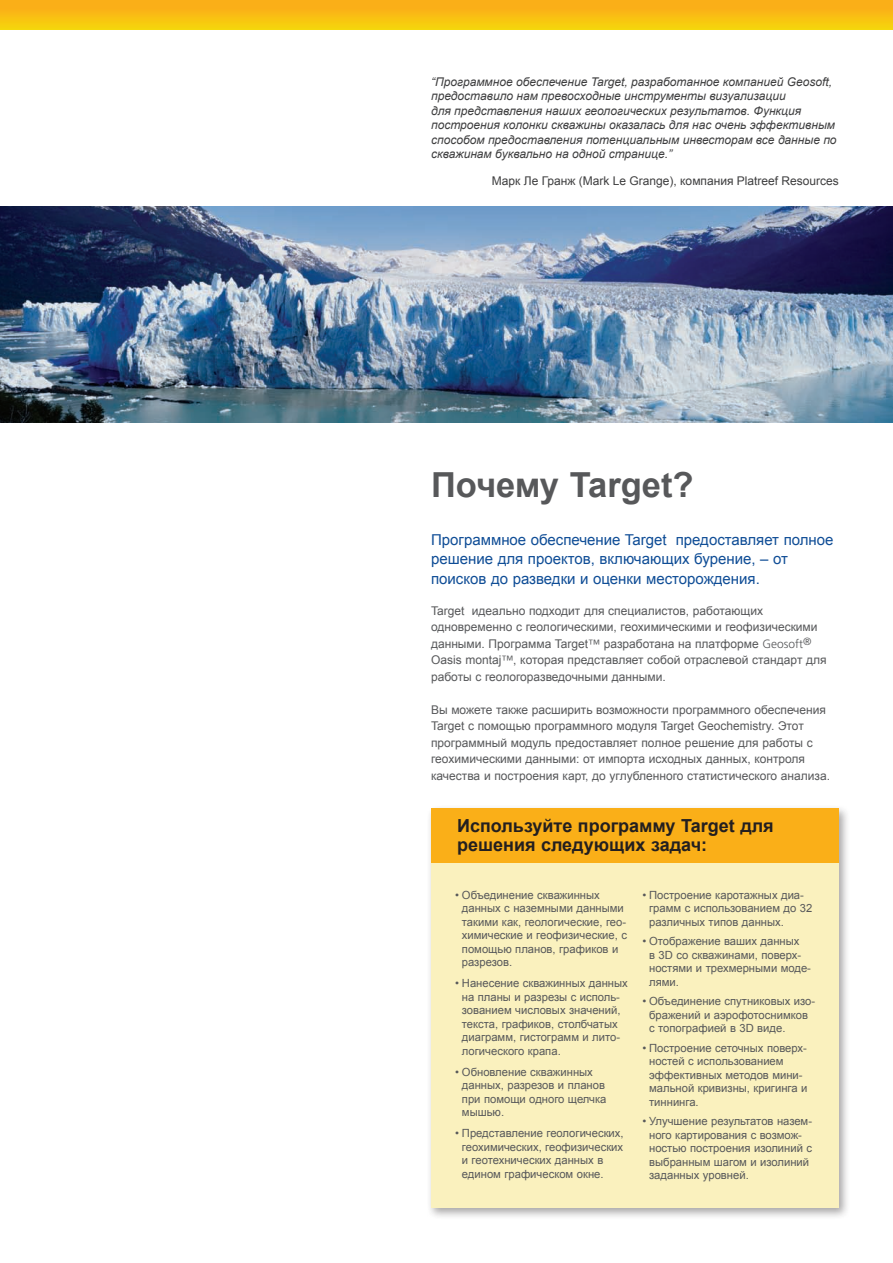
<style>
.page{position:relative;width:893px;height:1263px;background:#fff}
.page>*{position:absolute;margin:0;border:0;box-sizing:border-box;transform-origin:0 0}
.t1{font:700 34.5px "Arial";color:#57585a}
.t2{font:700 18px/18.6px "Arial";color:#231f20}
.t3{font:15px/19.5px "Arial";color:#0f4d96}
.t4{font:12px/16.5px "Arial";color:#57585a}
.t5{font:italic 12px/14.4px "Arial";color:#3e3e3f}
.t6{font:12px "Arial";color:#3e3e3f}
.t7{font:11.25px/13.5px "Arial";color:#57585a}
.s1{font-family:"Frutiger LT Std";font-weight:300}
</style>
<div class="page">
<div style="left:0;top:0;width:893px;height:30px;background:linear-gradient(to bottom,#fca61b,#f6d30c)"></div>
<div style="left:427px;top:804px;width:424px;height:416px;background:#231f20;opacity:.4"></div>
<div style="left:431px;top:809px;width:407px;height:399px;background:#faf1be"></div>
<div style="left:431px;top:808px;width:407px;height:54px;background:#faaf18"></div>
<img style="left:0;top:206px;width:893px;height:216px">
<p class="t5" style="left:431px;top:75px;width:407px">“Программное обеспечение Target, разработанное компанией Geosoft, предоставило нам превосходные инструменты визуализации<br>для представления наших геологических результатов. Функция построения колонки скважины оказалась для нас очень эффективным способом предоставления потенциальным инвесторам все данные по скважинам буквально на одной странице.”</p>
<p class="t6" style="left:492px;top:173px;width:349px">Марк Ле Гранж (Mark Le Grange), компания Platreef Resources</p>
<h1 class="t1" style="left:431px;top:462px;width:264px">Почему Target?</h1>
<h3 class="t3" style="left:431px;top:530px;width:404px">Программное обеспечение Target предоставляет полное решение для проектов, включающих бурение, – от поисков до разведки и оценки месторождения.</h3>
<p class="t4" style="left:431px;top:602px;width:397px">Target идеально подходит для специалистов, работающих одновременно с геологическими, геохимическими и геофизическими данными. Программа Target<span class="s1">™</span> разработана на платформе <span class="s1">Geosoft</span><sup>® </sup>Oasis montaj<span class="s1">™</span>, которая представляет собой отраслевой стандарт для работы с геологоразведочными данными.</p>
<p class="t4" style="left:431px;top:701px;width:400px">Вы можете также расширить возможности программного обеспечения Target с помощью программного модуля Target Geochemistry. Этот программный модуль предоставляет полное решение для работы с геохимическими данными: от импорта исходных данных, контроля качества и построения карт, до углубленного статистического анализа.</p>
<h2 class="t2" style="left:457px;top:817px;width:318px">Используйте программу Target для решения следующих задач:</h2>
<p class="t7" style="left:462px;top:888px;width:167px;text-indent:-7px">• Объединение скважинных данных с наземными данными такими как, геологические, гео&shy;химические и геофизические, с помощью планов, графиков и разрезов.</p>
<p class="t7" style="left:462px;top:976px;width:167px;text-indent:-7px">• Нанесение скважинных данных на планы и разрезы с исполь&shy;зованием числовых значений, текста, графиков, столбчатых диаграмм, гистограмм и лито&shy;логического крапа.</p>
<p class="t7" style="left:462px;top:1065px;width:146px;text-indent:-7px">• Обновление скважинных данных, разрезов и планов при помощи одного щелчка мышью.</p>
<p class="t7" style="left:462px;top:1126px;width:163px;text-indent:-7px">• Представление геологических, геохимических, геофизических и геотехнических данных в едином графическом окне.</p>
<p class="t7" style="left:649px;top:888px;width:165px;text-indent:-7px">• Построение каротажных диа&shy;грамм с использованием до 32 различных типов данных.</p>
<p class="t7" style="left:649px;top:934px;width:163px;text-indent:-7px">• Отображение ваших данных<br>в 3D со скважинами, поверх&shy;ностями и трехмерными моде&shy;лями.</p>
<p class="t7" style="left:649px;top:994px;width:168px;text-indent:-7px">• Объединение спутниковых изо&shy;бражений и аэрофотоснимков с топографией в 3D виде.</p>
<p class="t7" style="left:649px;top:1041px;width:160px;text-indent:-7px">• Построение сеточных поверх&shy;ностей с использованием эффективных методов мини&shy;мальной кривизны, кригинга и тиннинга.</p>
<p class="t7" style="left:649px;top:1114px;width:164px;text-indent:-7px">• Улучшение результатов назем&shy;ного картирования с возмож&shy;ностью построения изолиний с выбранным шагом и изолиний заданных уровней.</p>
</div>
